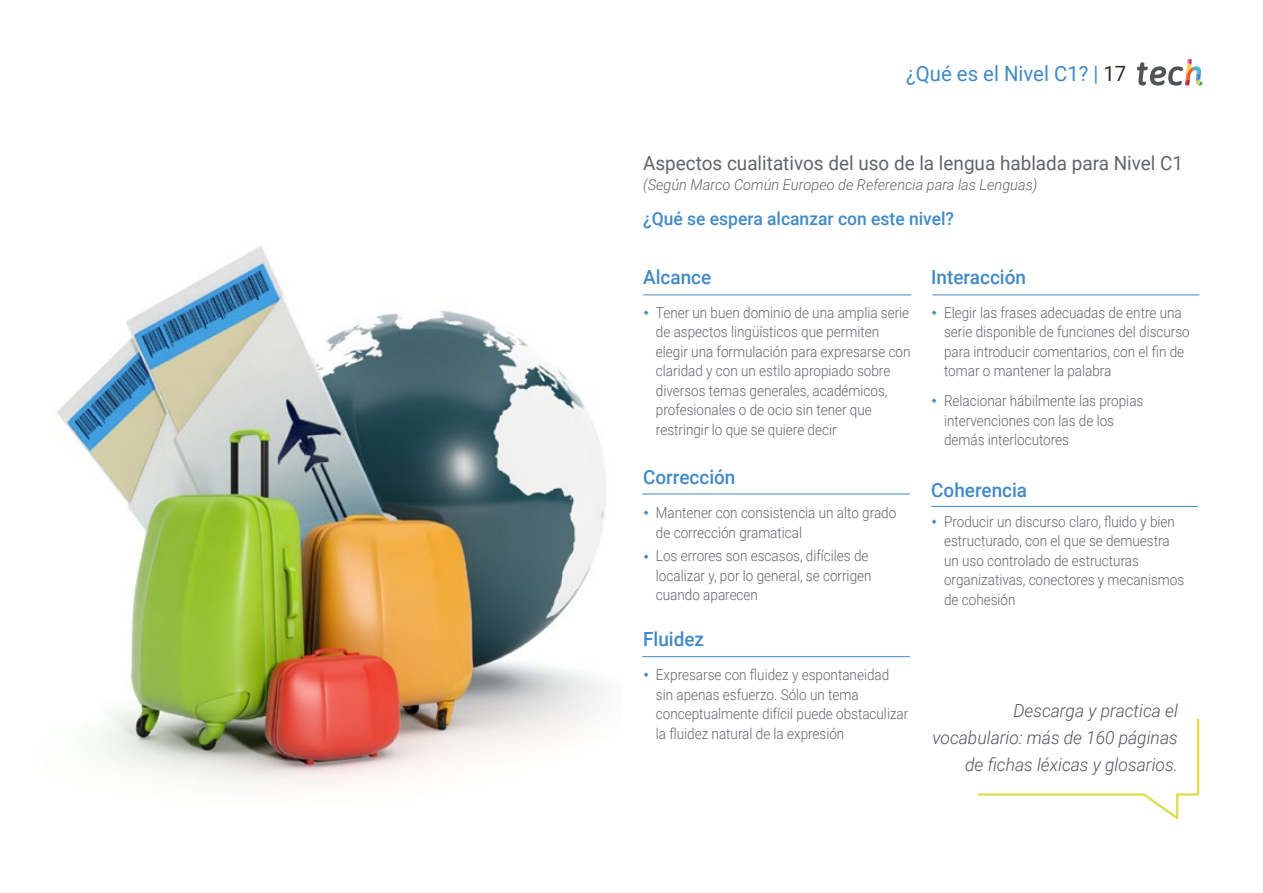
<style>
.page{position:relative;width:1263px;height:893px;background:#fff}
.page>*{position:absolute;margin:0;border:0;box-sizing:border-box;transform-origin:0 0}
.t1{font:21px "Roboto";color:#418ac5}
.t2{font:19.5px "Roboto";color:#61646a}
.t3{font:500 19.5px "Roboto";color:#418ac5}
.t4{font:italic 300 18px/27px "Roboto";color:#52555b;text-align:right}
.t5{font:500 18px "Roboto";color:#418ac5}
.t6{font:300 15px/19.5px "Roboto";color:#61646a;scale:.9 1}
.t7{font:italic 300 15px "Roboto";color:#61646a}
.s1{color:#312e20}
</style>
<div class="page">
<hr style="left:643px;top:294px;width:268px;height:1px;background:#418ac5">
<hr style="left:932px;top:294px;width:267px;height:1px;background:#418ac5">
<hr style="left:642px;top:494px;width:268px;height:1px;background:#418ac5">
<hr style="left:931px;top:506px;width:267px;height:1px;background:#418ac5">
<hr style="left:642px;top:656px;width:268px;height:1px;background:#418ac5">
<svg style="left:977px;top:718px;width:223px;height:102px"></svg>
<svg style="left:1137px;top:59px;width:65px;height:27px"></svg>
<img style="left:57px;top:246px;width:549px;height:542px">
<h1 class="t1" style="left:906px;top:59px;width:222px">¿Qué es el Nivel C1? | <span class="s1">17</span></h1>
<h2 class="t2" style="left:643px;top:149px;width:541px">Aspectos cualitativos del uso de la lengua hablada para Nivel C1</h2>
<p class="t7" style="left:643px;top:175px;width:396px">(Según Marco Común Europeo de Referencia para las Lenguas)</p>
<p class="t5" style="left:643px;top:206px;width:312px">¿Qué se espera alcanzar con este nivel?</p>
<h2 class="t3" style="left:643px;top:263px;width:70px">Alcance</h2>
<p class="t6" style="left:656px;top:302px;width:284px">Tener un buen dominio de una amplia serie de aspectos lingüísticos que permiten elegir una formulación para expresarse con claridad y con un estilo apropiado sobre diversos temas generales, académicos, profesionales o de ocio sin tener que restringir lo que se quiere decir</p>
<h2 class="t3" style="left:643px;top:463px;width:94px">Corrección</h2>
<p class="t6" style="left:656px;top:502px;width:269px">Mantener con consistencia un alto grado de corrección gramatical</p>
<p class="t6" style="left:656px;top:546px;width:241px">Los errores son escasos, difíciles de localizar y, por lo general, se corrigen cuando aparecen</p>
<h2 class="t3" style="left:643px;top:625px;width:62px">Fluidez</h2>
<p class="t6" style="left:656px;top:664px;width:282px">Expresarse con fluidez y espontaneidad sin apenas esfuerzo. Sólo un tema conceptualmente difícil puede obstaculizar la fluidez natural de la expresión</p>
<h2 class="t3" style="left:931px;top:263px;width:96px">Interacción</h2>
<p class="t6" style="left:944px;top:302px;width:275px">Elegir las frases adecuadas de entre una serie disponible de funciones del discurso para introducir comentarios, con el fin de tomar o mantener la palabra</p>
<p class="t6" style="left:944px;top:390px;width:223px">Relacionar hábilmente las propias intervenciones con las de los demás interlocutores</p>
<h2 class="t3" style="left:931px;top:476px;width:97px">Coherencia</h2>
<p class="t6" style="left:944px;top:511px;width:268px">Producir un discurso claro, fluido y bien estructurado, con el que se demuestra un uso controlado de estructuras organizativas, conectores y mecanismos de cohesión</p>
<p class="t4" style="left:932px;top:697px;width:247px">Descarga y practica el vocabulario: más de 160 páginas de fichas léxicas y glosarios.</p>
</div>
